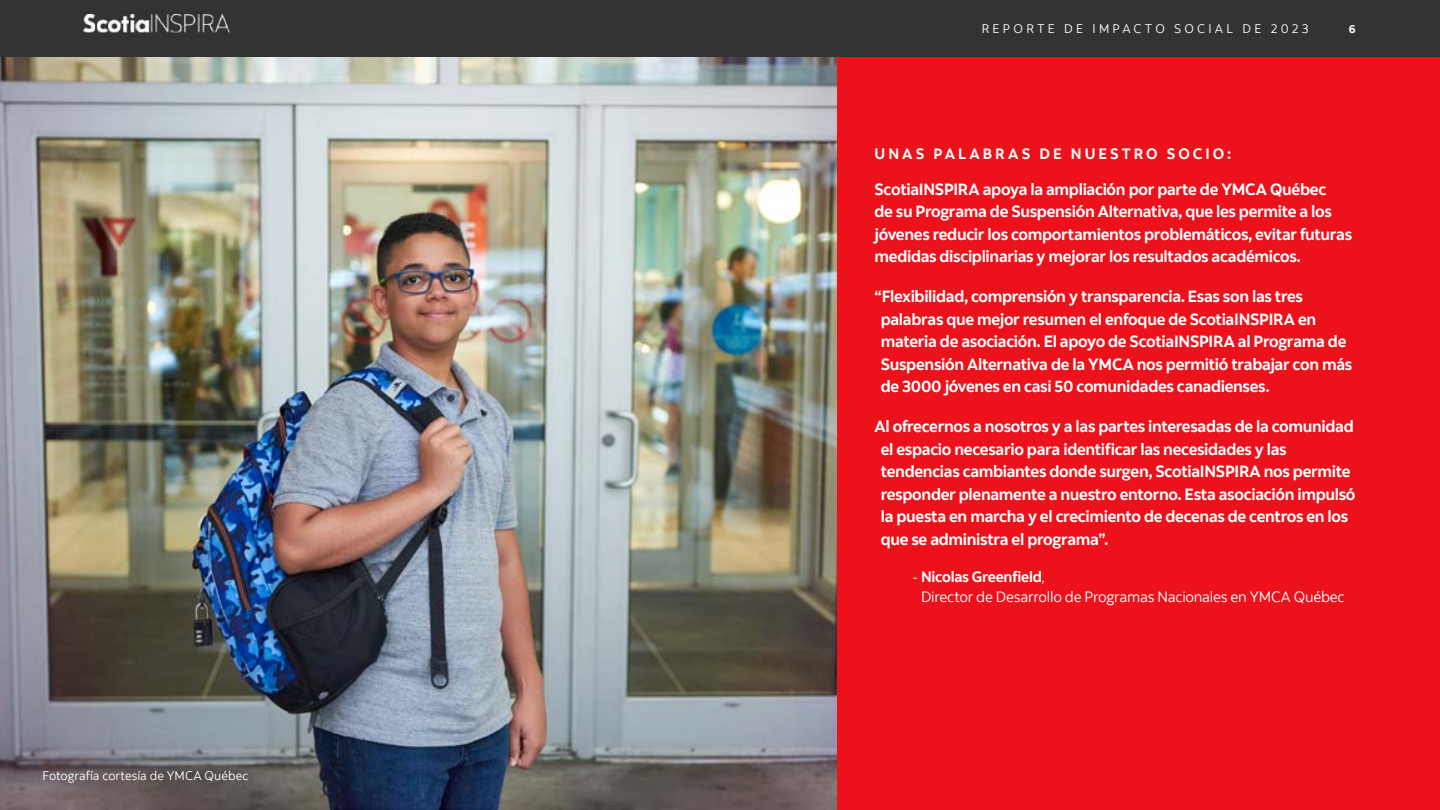
<style>
.page{position:relative;width:1440px;height:810px;background:#fff}
.page>*{position:absolute;margin:0;border:0;box-sizing:border-box;transform-origin:0 0}
.t1{font:700 16.25px/22.5px "Scotia";letter-spacing:-.02em;color:#fff}
.t2{font:15px/20px "Scotia";letter-spacing:-.015em;color:#fff}
.t3{font:700 15px "Scotia";letter-spacing:.2em;color:#fff}
.t4{font:12.5px "Scotia";letter-spacing:.005em;color:#fff}
.t5{font:12.5px "Scotia";letter-spacing:.26em;color:#fff}
.t6{font:700 11.25px "Scotia";color:#fff}
.s1{font-weight:700}
</style>
<div class="page">
<div style="left:0;top:0;width:1440px;height:57px;background:#333"></div>
<img style="left:83px;top:14px;width:147px;height:19px">
<div style="left:837px;top:57px;width:603px;height:753px;background:#ec111a"></div>
<img style="left:0;top:57px;width:837px;height:753px">
<p class="t4" style="left:42px;top:768px;width:208px">Fotografía cortesía de YMCA Québec</p>
<p class="t5" style="left:982px;top:21px;width:328px">REPORTE DE IMPACTO SOCIAL DE 2023</p>
<p class="t6" style="left:1349px;top:22px;width:8px">6</p>
<p class="t3" style="left:874px;top:145px;width:358px">UNAS PALABRAS DE NUESTRO SOCIO:</p>
<p class="t1" style="left:874px;top:178px;width:479px">ScotiaINSPIRA apoya la ampliación por parte de YMCA Québec<br>de su Programa de Suspensión Alternativa, que les permite a los jóvenes reducir los comportamientos problemáticos, evitar futuras medidas disciplinarias y mejorar los resultados académicos.</p>
<p class="t1" style="left:881px;top:285px;width:473px;text-indent:-6px">“Flexibilidad, comprensión y transparencia. Esas son las tres palabras que mejor resumen el enfoque de ScotiaINSPIRA en materia de asociación. El apoyo de ScotiaINSPIRA al Programa de Suspensión Alternativa de la YMCA nos permitió trabajar con más de 3000 jóvenes en casi 50 comunidades canadienses.</p>
<p class="t1" style="left:881px;top:415px;width:476px;text-indent:-6px">Al ofrecernos a nosotros y a las partes interesadas de la comunidad el espacio necesario para identificar las necesidades y las tendencias cambiantes donde surgen, ScotiaINSPIRA nos permite responder plenamente a nuestro entorno. Esta asociación impulsó la puesta en marcha y el crecimiento de decenas de centros en los que se administra el programa”.</p>
<p class="t2" style="left:921px;top:567px;width:425px;text-indent:-9px">- <span class="s1">Nicolas Greenfield</span>,<br>Director de Desarrollo de Programas Nacionales en YMCA Québec</p>
</div>
